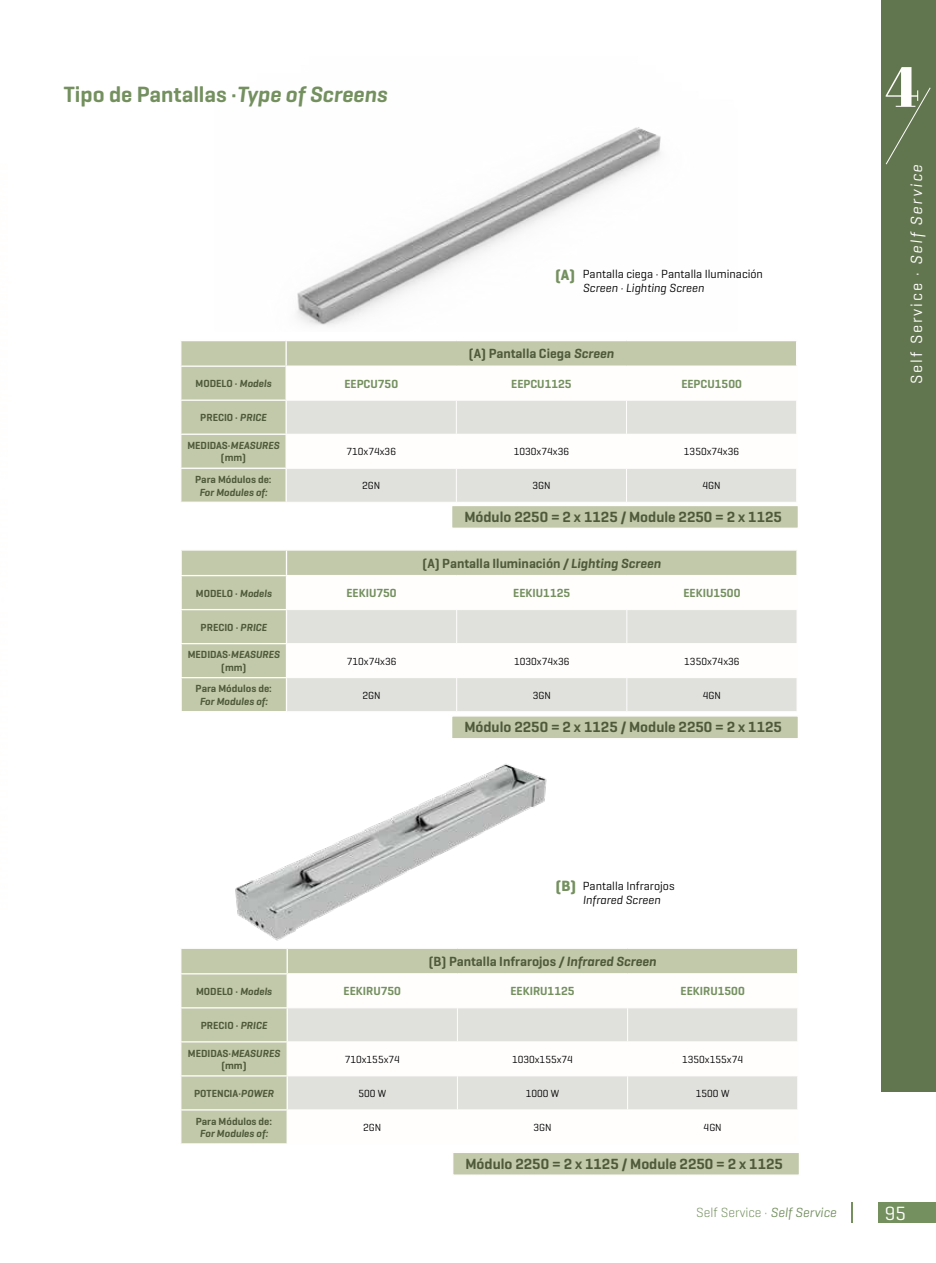
<style>
.page{position:relative;width:936px;height:1263px;background:#fff}
.page>*{position:absolute;margin:0;border:0;box-sizing:border-box;transform-origin:0 0}
.t1{font:56.85px "Abril Fatface";color:#fffefd}
.t2{font:600 22.5px "Geogrotesque";color:#74905f}
.t3{font:19.5px "Geogrotesque";color:#fffefd}
.t4{font:16.5px "Geogrotesque";letter-spacing:.11em;color:#fffefd}
.t5{font:700 15.15px "Geogrotesque";color:#74905f}
.t6{font:600 15px "Geogrotesque";color:#4f5a3b}
.t7{font:600 13.5px "Geogrotesque";color:#4f5a3b}
.t8{font:300 13.5px "Geogrotesque";color:#74905f}
.t9{font:600 12px "Geogrotesque";color:#74905f}
.t10{font:12px "Geogrotesque";color:#000}
.t11{font:italic 12px "Geogrotesque";color:#000}
.t12{font:600 10.5px/12.6px "Geogrotesque";color:#4f5a3b;text-align:center}
.t13{font:10.5px "Geogrotesque";color:#000}
.t14{font:italic 600 10.5px "Geogrotesque";color:#4f5a3b}
.s1{font-style:italic}
.s2{font-weight:400;font-style:italic}
</style>
<div class="page">
<div style="left:881px;top:0;width:54px;height:1092px;background:#61754e"></div>
<svg style="left:885px;top:87px;width:46px;height:78px"></svg>
<div style="left:878px;top:1202px;width:57px;height:21px;background:#74905f"></div>
<svg style="left:851px;top:1202px;width:1px;height:21px"></svg>
<div style="left:451px;top:715px;width:348px;height:24px;background:#c2c9ab;border:1px solid #fffefd"></div>
<div style="left:452px;top:1152px;width:348px;height:24px;background:#c2c9ab;border:1px solid #fffefd"></div>
<div style="left:451px;top:505px;width:348px;height:24px;background:#c2c9ab;border:1px solid #fffefd"></div>
<img style="left:297px;top:127px;width:364px;height:199px">
<div style="left:181px;top:341px;width:104px;height:161px;background:#c2c9ab"></div>
<div style="left:287px;top:401px;width:509px;height:101px;background:#e0e0dd"></div>
<svg style="left:287px;top:435px;width:509px;height:33px"></svg>
<div style="left:287px;top:341px;width:510px;height:24px;background:#c2c9ab"></div>
<hr style="left:180px;top:365px;width:105px;height:2px;background:#fffefd">
<hr style="left:456px;top:401px;width:1px;height:33px;background:#fffefd">
<hr style="left:626px;top:401px;width:1px;height:33px;background:#fffefd">
<hr style="left:287px;top:434px;width:169px;height:1px;background:#fffefd">
<hr style="left:456px;top:434px;width:170px;height:1px;background:#fffefd">
<hr style="left:456px;top:435px;width:1px;height:33px;background:#fffefd">
<hr style="left:626px;top:434px;width:171px;height:1px;background:#fffefd">
<hr style="left:626px;top:435px;width:1px;height:33px;background:#fffefd">
<hr style="left:287px;top:468px;width:169px;height:1px;background:#fffefd">
<hr style="left:456px;top:468px;width:170px;height:1px;background:#fffefd">
<hr style="left:456px;top:469px;width:1px;height:33px;background:#fffefd">
<hr style="left:626px;top:468px;width:171px;height:1px;background:#fffefd">
<hr style="left:626px;top:469px;width:1px;height:33px;background:#fffefd">
<hr style="left:180px;top:399px;width:107px;height:2px;background:#fffefd">
<hr style="left:180px;top:434px;width:107px;height:1px;background:#fffefd">
<hr style="left:180px;top:468px;width:107px;height:1px;background:#fffefd">
<div style="left:182px;top:551px;width:104px;height:160px;background:#c2c9ab"></div>
<div style="left:287px;top:610px;width:509px;height:101px;background:#e0e0dd"></div>
<svg style="left:287px;top:644px;width:509px;height:33px"></svg>
<hr style="left:180px;top:575px;width:106px;height:1px;background:#fffefd">
<hr style="left:456px;top:610px;width:1px;height:33px;background:#fffefd">
<hr style="left:626px;top:610px;width:1px;height:33px;background:#fffefd">
<hr style="left:287px;top:643px;width:169px;height:1px;background:#fffefd">
<hr style="left:456px;top:643px;width:170px;height:1px;background:#fffefd">
<hr style="left:456px;top:644px;width:1px;height:33px;background:#fffefd">
<hr style="left:626px;top:643px;width:171px;height:1px;background:#fffefd">
<hr style="left:626px;top:644px;width:1px;height:33px;background:#fffefd">
<hr style="left:287px;top:677px;width:169px;height:1px;background:#fffefd">
<hr style="left:456px;top:677px;width:170px;height:1px;background:#fffefd">
<hr style="left:456px;top:678px;width:1px;height:33px;background:#fffefd">
<hr style="left:626px;top:677px;width:171px;height:1px;background:#fffefd">
<hr style="left:626px;top:678px;width:1px;height:33px;background:#fffefd">
<hr style="left:180px;top:609px;width:107px;height:1px;background:#fffefd">
<hr style="left:180px;top:643px;width:107px;height:1px;background:#fffefd">
<hr style="left:180px;top:677px;width:107px;height:1px;background:#fffefd">
<div style="left:287px;top:551px;width:510px;height:24px;background:#c2c9ab"></div>
<img style="left:235px;top:728px;width:368px;height:213px">
<div style="left:181px;top:949px;width:105px;height:194px;background:#c2c9ab"></div>
<div style="left:288px;top:1008px;width:509px;height:33px;background:#e0e0dd"></div>
<div style="left:288px;top:1076px;width:509px;height:33px;background:#e0e0dd"></div>
<hr style="left:180px;top:973px;width:107px;height:1px;background:#fffefd">
<hr style="left:457px;top:1008px;width:1px;height:33px;background:#fffefd">
<hr style="left:627px;top:1008px;width:1px;height:33px;background:#fffefd">
<hr style="left:457px;top:1076px;width:1px;height:33px;background:#fffefd">
<hr style="left:627px;top:1076px;width:1px;height:33px;background:#fffefd">
<hr style="left:180px;top:1007px;width:108px;height:1px;background:#fffefd">
<hr style="left:180px;top:1041px;width:108px;height:1px;background:#fffefd">
<hr style="left:180px;top:1075px;width:108px;height:1px;background:#fffefd">
<hr style="left:180px;top:1109px;width:108px;height:1px;background:#fffefd">
<div style="left:287px;top:949px;width:510px;height:24px;background:#c2c9ab"></div>
<h2 class="t2" style="left:64px;top:80px;width:325px">Tipo de Pantallas ·<span class="s1">Type of Screens</span></h2>
<h3 class="t5" style="left:555px;top:266px;width:21px">(A)</h3>
<p class="t10" style="left:583px;top:266px;width:182px">Pantalla ciega · Pantalla Iluminación</p>
<p class="t11" style="left:583px;top:281px;width:123px">Screen · Lighting Screen</p>
<p class="t7" style="left:469px;top:345px;width:146px">(A) Pantalla Ciega <span class="s1">Screen</span></p>
<p class="t12" style="left:195px;top:377px;width:77px">MODELO · <span class="s1">Models</span></p>
<p class="t9" style="left:344px;top:376px;width:55px">EEPCU750</p>
<p class="t9" style="left:511px;top:376px;width:62px">EEPCU1125</p>
<p class="t9" style="left:681px;top:376px;width:62px">EEPCU1500</p>
<p class="t12" style="left:200px;top:411px;width:68px">PRECIO · <span class="s1">PRICE</span></p>
<p class="t12" style="left:187px;top:439px;width:94px">MEDIDAS·<span class="s1">MEASURES </span>(mm)</p>
<p class="t13" style="left:346px;top:445px;width:51px">710x74x36</p>
<p class="t13" style="left:513px;top:445px;width:57px">1030x74x36</p>
<p class="t13" style="left:684px;top:445px;width:57px">1350x74x36</p>
<p class="t12" style="left:195px;top:473px;width:78px">Para Módulos de:</p>
<p class="t14" style="left:199px;top:485px;width:70px">For Modules of:</p>
<p class="t13" style="left:362px;top:479px;width:20px">2GN</p>
<p class="t13" style="left:532px;top:479px;width:20px">3GN</p>
<p class="t13" style="left:702px;top:479px;width:20px">4GN</p>
<h3 class="t6" style="left:464px;top:507px;width:319px">Módulo 2250 = 2 x 1125 / Module 2250 = 2 x 1125</h3>
<p class="t7" style="left:422px;top:555px;width:240px">(A) Pantalla Iluminación <span class="s1">/ Lighting Screen</span></p>
<p class="t12" style="left:196px;top:586px;width:77px">MODELO · <span class="s1">Models</span></p>
<p class="t9" style="left:346px;top:585px;width:52px">EEKIU750</p>
<p class="t9" style="left:513px;top:585px;width:58px">EEKIU1125</p>
<p class="t9" style="left:683px;top:585px;width:58px">EEKIU1500</p>
<p class="t12" style="left:201px;top:620px;width:68px">PRECIO · <span class="s1">PRICE</span></p>
<p class="t12" style="left:188px;top:648px;width:94px">MEDIDAS·<span class="s1">MEASURES </span>(mm)</p>
<p class="t13" style="left:347px;top:654px;width:51px">710x74x36</p>
<p class="t13" style="left:514px;top:654px;width:57px">1030x74x36</p>
<p class="t13" style="left:684px;top:654px;width:57px">1350x74x36</p>
<p class="t12" style="left:196px;top:682px;width:78px">Para Módulos de:</p>
<p class="t14" style="left:200px;top:695px;width:70px">For Modules of:</p>
<p class="t13" style="left:362px;top:688px;width:20px">2GN</p>
<p class="t13" style="left:532px;top:688px;width:20px">3GN</p>
<p class="t13" style="left:702px;top:688px;width:20px">4GN</p>
<h3 class="t6" style="left:464px;top:718px;width:319px">Módulo 2250 = 2 x 1125 / Module 2250 = 2 x 1125</h3>
<h3 class="t5" style="left:556px;top:876px;width:21px">(B)</h3>
<p class="t10" style="left:583px;top:878px;width:93px">Pantalla Infrarojos</p>
<p class="t11" style="left:583px;top:892px;width:79px">Infrared Screen</p>
<p class="t7" style="left:428px;top:953px;width:229px">(B) Pantalla Infrarojos <span class="s1">/ Infrared Screen</span></p>
<p class="t12" style="left:196px;top:985px;width:77px">MODELO · <span class="s1">Models</span></p>
<p class="t9" style="left:343px;top:984px;width:59px">EEKIRU750</p>
<p class="t9" style="left:510px;top:984px;width:66px">EEKIRU1125</p>
<p class="t9" style="left:680px;top:984px;width:66px">EEKIRU1500</p>
<p class="t12" style="left:201px;top:1019px;width:68px">PRECIO · <span class="s1">PRICE</span></p>
<p class="t12" style="left:188px;top:1046px;width:94px">MEDIDAS·<span class="s1">MEASURES </span>(mm)</p>
<p class="t13" style="left:344px;top:1053px;width:57px">710x155x74</p>
<p class="t13" style="left:512px;top:1053px;width:62px">1030x155x74</p>
<p class="t13" style="left:682px;top:1053px;width:62px">1350x155x74</p>
<p class="t12" style="left:194px;top:1087px;width:81px">POTENCIA·<span class="s1">POWER</span></p>
<p class="t13" style="left:358px;top:1087px;width:29px">500 W</p>
<p class="t13" style="left:525px;top:1087px;width:35px">1000 W</p>
<p class="t13" style="left:695px;top:1087px;width:35px">1500 W</p>
<p class="t12" style="left:196px;top:1114px;width:78px">Para Módulos de:</p>
<p class="t14" style="left:200px;top:1127px;width:70px">For Modules of:</p>
<p class="t13" style="left:363px;top:1121px;width:20px">2GN</p>
<p class="t13" style="left:533px;top:1121px;width:20px">3GN</p>
<p class="t13" style="left:703px;top:1121px;width:20px">4GN</p>
<h3 class="t6" style="left:465px;top:1154px;width:319px">Módulo 2250 = 2 x 1125 / Module 2250 = 2 x 1125</h3>
<h1 class="t1" style="left:885px;top:47px;width:36px">4</h1>
<h3 class="t4" style="left:906px;top:384px;width:221px;rotate:-90deg">Self Service · <span class="s1">Self Service</span></h3>
<p class="t8" style="left:696px;top:1204px;width:142px">Self Service · <span class="s2">Self Service</span></p>
<h3 class="t3" style="left:884px;top:1201px;width:23px">95</h3>
</div>
